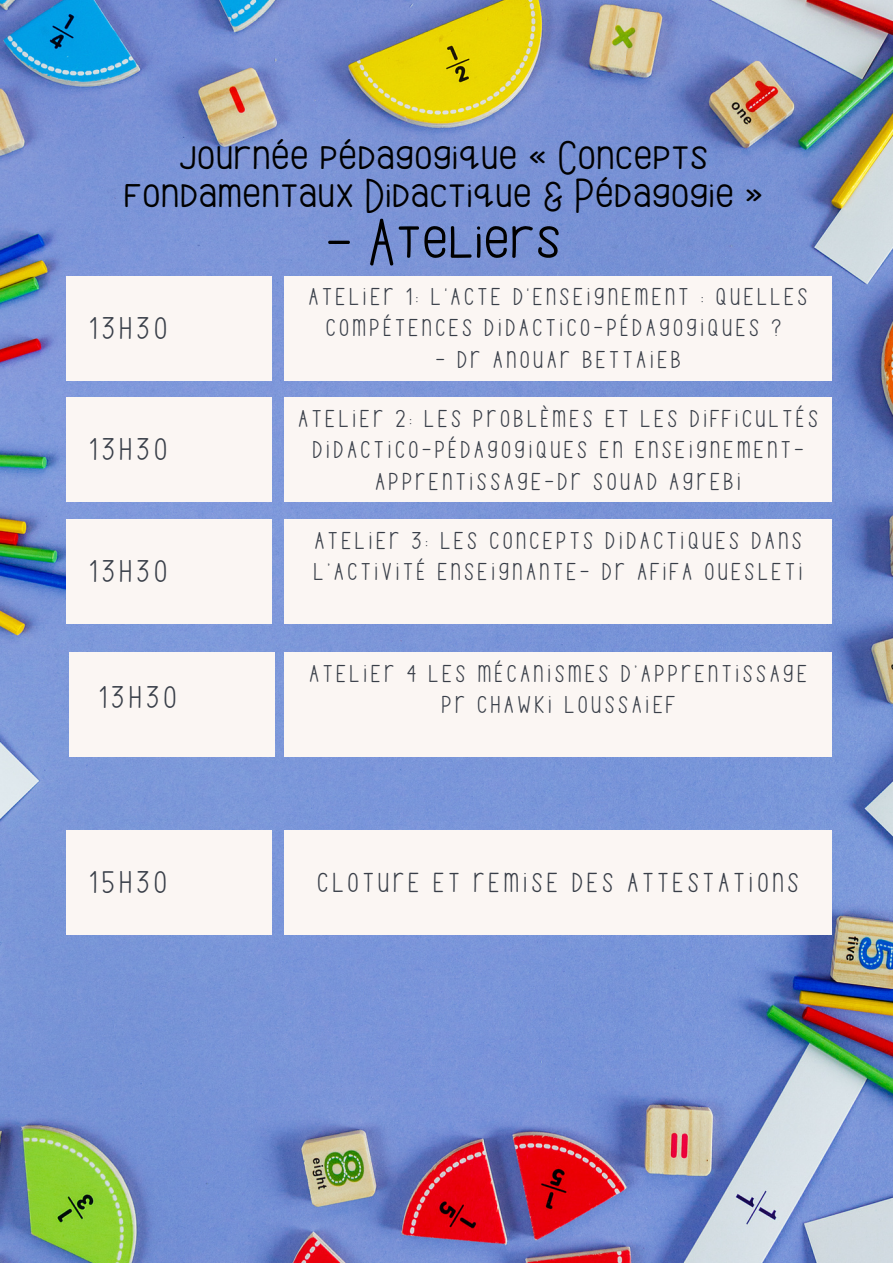
<style>
.page{position:relative;width:893px;height:1264px;background:#fff}
.page>*{position:absolute;margin:0;border:0;box-sizing:border-box;transform-origin:0 0}
.t1{font:64.8px "Maely";color:#000}
.t2{font:46.8px/38.2px "Maely";color:#000;text-align:center}
.t3{font:30px "Maely";letter-spacing:.145em;color:#383e48}
.t4{font:26.25px "Maely";letter-spacing:.145em;color:#383e48}
.t5{font:23.25px/31.5px "Maely";letter-spacing:.145em;color:#383e48;text-align:center}
</style>
<div class="page">
<img style="left:0;top:0;width:892px;height:1262px">
<div style="left:66px;top:276px;width:205px;height:104px;background:#fbf6f3"></div>
<div style="left:66px;top:397px;width:205px;height:105px;background:#fbf6f3"></div>
<div style="left:66px;top:519px;width:205px;height:105px;background:#fbf6f3"></div>
<div style="left:66px;top:829px;width:205px;height:105px;background:#fbf6f3"></div>
<div style="left:285px;top:276px;width:546px;height:104px;background:#fbf6f3"></div>
<div style="left:285px;top:397px;width:546px;height:105px;background:#fbf6f3"></div>
<div style="left:285px;top:519px;width:546px;height:105px;background:#fbf6f3"></div>
<div style="left:285px;top:829px;width:546px;height:105px;background:#fbf6f3"></div>
<div style="left:69px;top:652px;width:205px;height:105px;background:#fbf6f3"></div>
<div style="left:285px;top:652px;width:546px;height:105px;background:#fbf6f3"></div>
<h2 class="t2" style="left:123px;top:138px;width:641px">journée pédagogique « Concepts fondamentaux Didactique &amp; Pédagogie »</h2>
<h1 class="t1" style="left:325px;top:204px;width:237px">- Ateliers</h1>
<p class="t3" style="left:89px;top:310px;width:79px">13H30</p>
<p class="t3" style="left:89px;top:432px;width:79px">13H30</p>
<p class="t3" style="left:89px;top:554px;width:79px">13H30</p>
<p class="t3" style="left:99px;top:679px;width:79px">13H30</p>
<p class="t3" style="left:89px;top:864px;width:79px">15H30</p>
<p class="t5" style="left:308px;top:280px;width:500px">ATELIER 1: L'ACTE D'ENSEIGNEMENT : QUELLES<br>COMPÉTENCES DIDACTICO-PÉDAGOGIQUES ?</p>
<p class="t5" style="left:435px;top:343px;width:247px">- DR ANOUAR BETTAIEB</p>
<p class="t5" style="left:298px;top:402px;width:521px">ATELIER 2: LES PROBLÈMES ET LES DIFFICULTÉS<br>DIDACTICO-PÉDAGOGIQUES EN ENSEIGNEMENT-<br>APPRENTISSAGE-DR SOUAD AGREBI</p>
<p class="t5" style="left:313px;top:524px;width:490px;text-align:left">ATELIER 3: LES CONCEPTS DIDACTIQUES DANS<br>L’ACTIVITÉ ENSEIGNANTE- DR AFIFA OUESLETI</p>
<p class="t5" style="left:309px;top:657px;width:499px">ATELIER 4 LES MÉCANISMES D’APPRENTISSAGE<br>PR CHAWKI LOUSSAIEF</p>
<p class="t4" style="left:317px;top:866px;width:483px">CLOTURE ET REMISE DES ATTESTATIONS</p>
</div>
